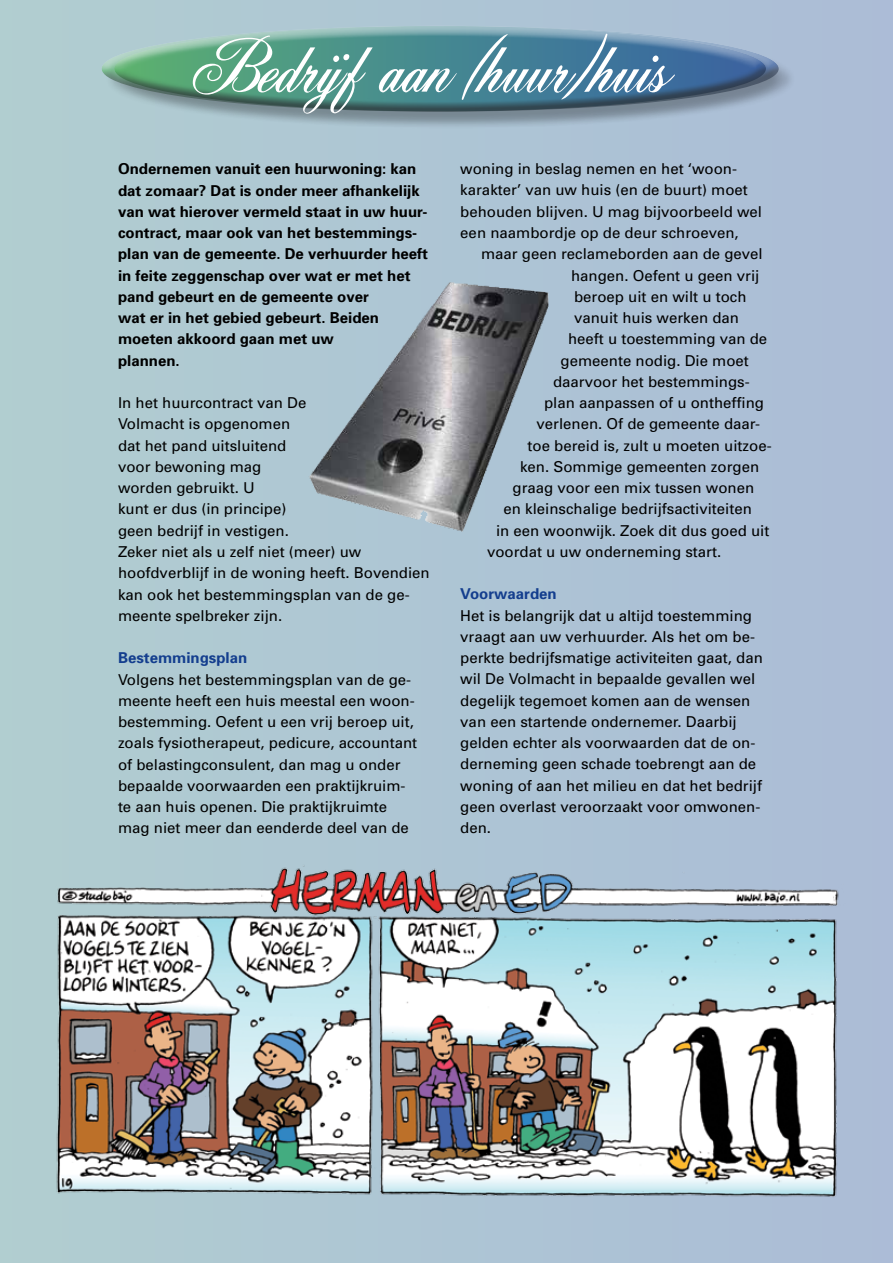
<style>
.page{position:relative;width:893px;height:1263px;background:#adc5d4}
.page>*{position:absolute;margin:0;border:0;box-sizing:border-box;transform-origin:0 0}
.t1{font:75px "Fleurish Script";color:#fff}
.t2{font:15px/21.3px "Univers";color:#000}
.t3{font:700 15px/21.3px "Univers";color:#000}
.t4{font:700 15px "Univers";color:#143e8e}
</style>
<div class="page">
<div style="left:104px;top:28px;width:680px;height:102px;background:#000;opacity:.35"></div>
<div style="left:100px;top:24px;width:667px;height:49px;background:#fff;opacity:.75"></div>
<div style="left:100px;top:61px;width:667px;height:53px;background:#000;opacity:.75"></div>
<img style="left:56px;top:866px;width:783px;height:332px">
<img style="left:309px;top:282px;width:180px;height:250px">
<h1 class="t1" style="left:180px;top:21px;width:484px">Bedrijf aan(huur)huis</h1>
<p class="t3" style="left:118px;top:158px;width:312px">Ondernemen vanuit een huurwoning: kan dat zomaar? Dat is onder meer afhankelijk van wat hierover vermeld staat in uw huur&shy;contract, maar ook van het bestemmings&shy;plan van de gemeente. De verhuurder heeft in feite zeggenschap over wat er met het pand gebeurt en de gemeente over<br>wat er in het gebied gebeurt. Beiden moeten akkoord gaan met uw<br>plannen.</p>
<p class="t2" style="left:118px;top:392px;width:313px">In het huurcontract van De<br>Volmacht is opgenomen<br>dat het pand uitsluitend<br>voor bewoning mag<br>worden gebruikt. U<br>kunt er dus (in principe)<br>geen bedrijf in vestigen.<br>Zeker niet als u zelf niet (meer) uw hoofdverblijf in de woning heeft. Bovendien kan ook het bestemmingsplan van de ge&shy;meente spelbreker zijn.</p>
<p class="t4" style="left:118px;top:648px;width:131px">Bestemmingsplan</p>
<p class="t2" style="left:118px;top:668px;width:301px">Volgens het bestemmingsplan van de ge&shy;meente heeft een huis meestal een woon&shy;bestemming. Oefent u een vrij beroep uit, zoals fysiotherapeut, pedicure, accountant of belastingconsulent, dan mag u onder bepaalde voorwaarden een praktijkruim&shy;te aan huis openen. Die praktijkruimte mag niet meer dan eenderde deel van de</p>
<p class="t2" style="left:460px;top:158px;width:303px">woning in beslag nemen en het ‘woon&shy;karakter’ van uw huis (en de buurt) moet behouden blijven. U mag bijvoorbeeld wel een naambordje op de deur schroeven,</p>
<p class="t2" style="left:481px;top:243px;width:283px">maar geen reclameborden aan de gevel</p>
<p class="t2" style="left:571px;top:264px;width:190px">hangen. Oefent u geen vrij</p>
<p class="t2" style="left:574px;top:286px;width:174px">beroep uit en wilt u toch</p>
<p class="t2" style="left:574px;top:307px;width:167px">vanuit huis werken dan</p>
<p class="t2" style="left:568px;top:328px;width:201px">heeft u toestemming van de</p>
<p class="t2" style="left:560px;top:349px;width:190px">gemeente nodig. Die moet</p>
<p class="t2" style="left:553px;top:371px;width:198px">daarvoor het bestemmings-</p>
<p class="t2" style="left:544px;top:392px;width:222px">plan aanpassen of u ontheffing</p>
<p class="t2" style="left:536px;top:413px;width:225px">verlenen. Of de gemeente daar-</p>
<p class="t2" style="left:527px;top:434px;width:246px">toe bereid is, zult u moeten uitzoe-</p>
<p class="t2" style="left:520px;top:456px;width:241px">ken. Sommige gemeenten zorgen</p>
<p class="t2" style="left:512px;top:477px;width:243px">graag voor een mix tussen wonen</p>
<p class="t2" style="left:503px;top:498px;width:250px">en kleinschalige bedrijfsactiviteiten</p>
<p class="t2" style="left:496px;top:519px;width:275px">in een woonwijk. Zoek dit dus goed uit</p>
<p class="t2" style="left:487px;top:541px;width:236px">voordat u uw onderneming start.</p>
<p class="t4" style="left:460px;top:584px;width:98px">Voorwaarden</p>
<p class="t2" style="left:460px;top:604px;width:304px">Het is belangrijk dat u altijd toestemming vraagt aan uw verhuurder. Als het om be&shy;perkte bedrijfsmatige activiteiten gaat, dan wil De Volmacht in bepaalde gevallen wel degelijk tegemoet komen aan de wensen van een startende ondernemer. Daarbij gelden echter als voorwaarden dat de on&shy;derneming geen schade toebrengt aan de woning of aan het milieu en dat het bedrijf geen overlast veroorzaakt voor omwonen&shy;den.</p>
</div>
